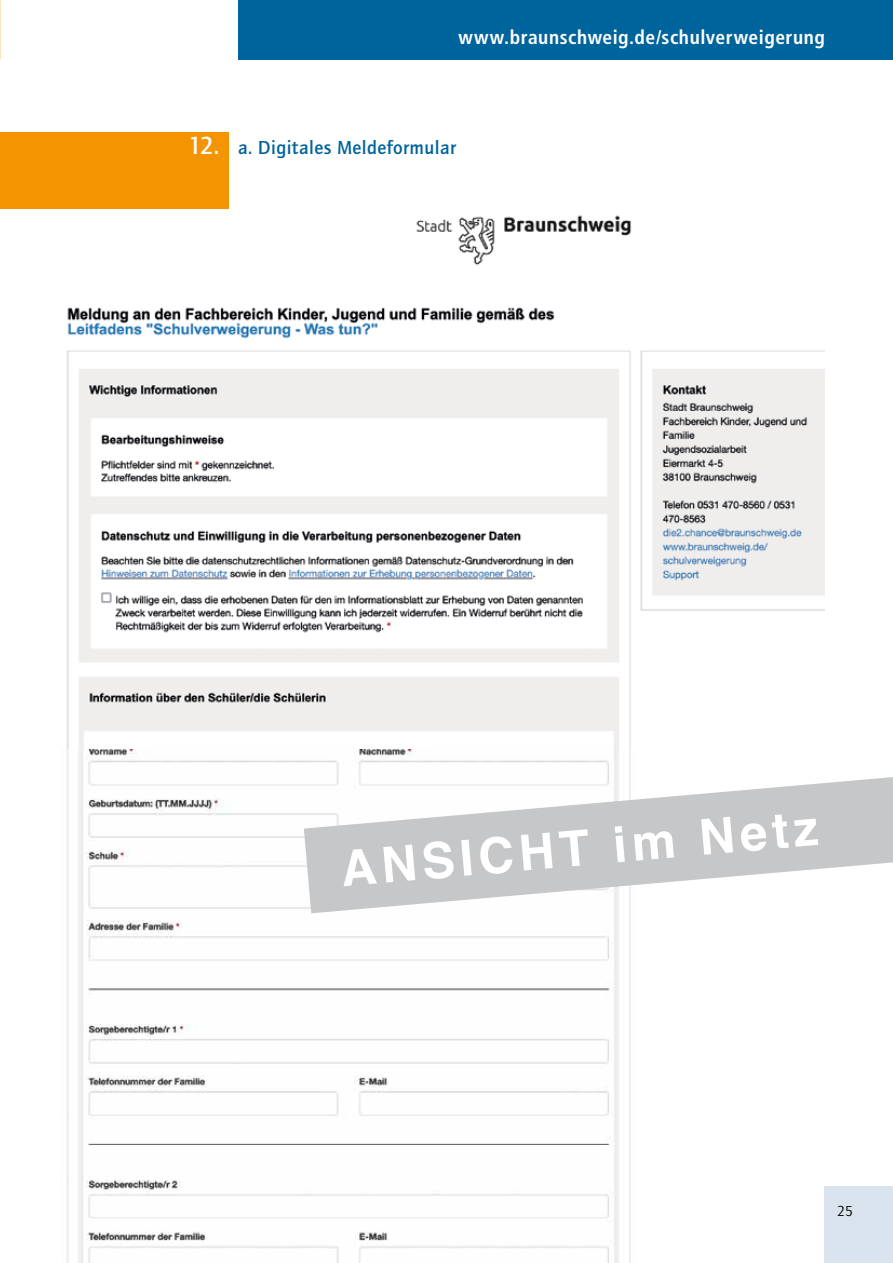
<style>
.page{position:relative;width:893px;height:1263px;background:#fff}
.page>*{position:absolute;margin:0;border:0;box-sizing:border-box;transform-origin:0 0}
.t1{font:700 49.5px "Helvetica";color:#fff}
.t2{font:700 condensed 19.5px "Frutiger LT Std";letter-spacing:.025em;color:#fff}
.t3{font:500 19.5px "Quay Sans EFOP";letter-spacing:.02em;color:#00649c}
.t4{font:15px "Quay Sans EFOP";color:#000}
.s1{font-size:25.5px;color:#fff}
</style>
<div class="page">
<img style="left:66px;top:748px;width:565px;height:515px">
<img style="left:60px;top:208px;width:765px;height:540px">
<div style="left:238px;top:0;width:655px;height:60px;background:#00649c"></div>
<div style="left:0;top:132px;width:229px;height:76px;background:#f39400"></div>
<svg style="left:304px;top:777px;width:589px;height:136px;fill:#c6c7c8"></svg>
<div style="left:825px;top:1186px;width:68px;height:77px;background:#d8e3ee"></div>
<p class="t2" style="left:458px;top:26px;width:368px">www.braunschweig.de/schulverweigerung</p>
<p class="t3" style="left:188px;top:137px;width:269px"><span class="s1">12.</span> a. Digitales Meldeformular</p>
<h1 class="t1" style="left:338px;top:839px;width:481px;rotate:-5deg">ANSICHT im Netz</h1>
<p class="t4" style="left:837px;top:1202px;width:17px">25</p>
</div>
